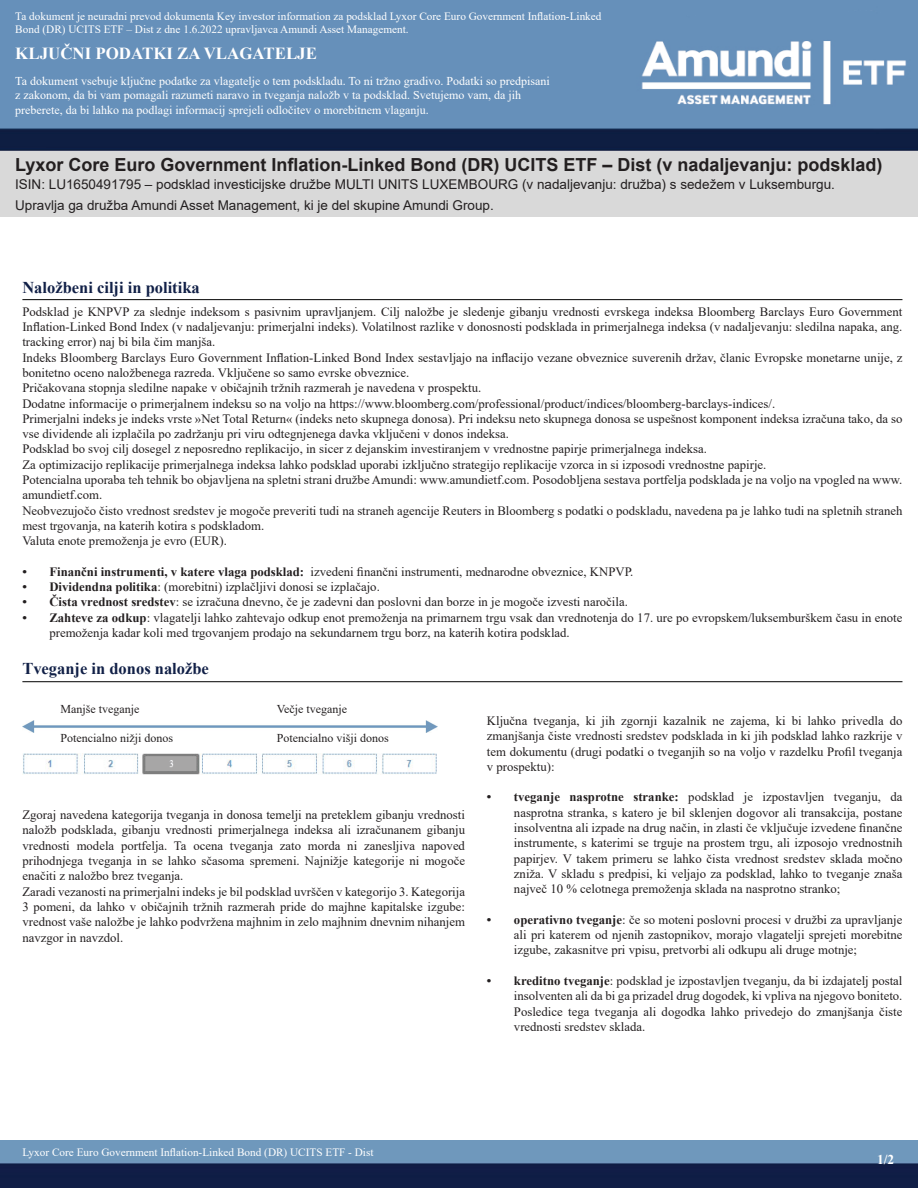
<style>
.page{position:relative;width:918px;height:1188px;background:#fff}
.page>*{position:absolute;margin:0;border:0;box-sizing:border-box;transform-origin:0 0}
.t1{font:700 18px "Arial";color:#231f20}
.t2{font:700 16.95px "Times New Roman";color:#fff}
.t3{font:700 16.5px "Times New Roman";color:#112047}
.t4{font:13.5px "Arial";color:#231f20}
.t5{font:700 13.5px "Times New Roman";color:#fff}
.t6{font:12.75px/15.3px "Times New Roman";color:#231f20;text-align:justify}
.t7{font:12px/14.4px "Times New Roman";color:#fff}
.t8{font:12px "Times New Roman";color:#231f20}
.t9{font:11.25px/13.5px "Times New Roman";color:#fff}
.s1{font-weight:700}
</style>
<div class="page">
<img style="left:0;top:0;width:918px;height:152px">
<div style="left:1px;top:152px;width:917px;height:22px;background:#d9d9d9"></div>
<div style="left:1px;top:174px;width:917px;height:16px;background:#d9d9d9"></div>
<div style="left:1px;top:190px;width:917px;height:28px;background:#d9d9d9"></div>
<img style="left:0;top:1140px;width:918px;height:48px">
<hr style="left:22px;top:299px;width:880px;height:1px;background:#000">
<hr style="left:22px;top:681px;width:880px;height:1px;background:#000">
<img style="left:22px;top:721px;width:416px;height:12px">
<img style="left:23px;top:754px;width:414px;height:20px">
<p class="t9" style="left:15px;top:9px;width:588px">Ta dokument je neuradni prevod dokumenta Key investor information za podsklad Lyxor Core Euro Government Inflation-Linked<br>Bond (DR) UCITS ETF – Dist z dne 1.6.2022 upravljavca Amundi Asset Management.</p>
<p class="t2" style="left:15px;top:41px;width:303px">KLJUČNI PODATKI ZA VLAGATELJE</p>
<p class="t7" style="left:15px;top:73px;width:536px">Ta dokument vsebuje ključne podatke za vlagatelje o tem podskladu. To ni tržno gradivo. Podatki so predpisani z zakonom, da bi vam pomagali razumeti naravo in tveganja naložb v ta podsklad. Svetujemo vam, da jih preberete, da bi lahko na podlagi informacij sprejeli odločitev o morebitnem vlaganju.</p>
<p class="t1" style="left:15px;top:152px;width:869px">Lyxor Core Euro Government Inflation-Linked Bond (DR) UCITS ETF – Dist (v nadaljevanju: podsklad)</p>
<p class="t4" style="left:15px;top:175px;width:821px">ISIN: LU1650491795 – podsklad investicijske družbe MULTI UNITS LUXEMBOURG (v nadaljevanju: družba) s sedežem v Luksemburgu.</p>
<p class="t4" style="left:15px;top:196px;width:480px">Upravlja ga družba Amundi Asset Management, ki je del skupine Amundi Group.</p>
<p class="t3" style="left:22px;top:276px;width:179px">Naložbeni cilji in politika</p>
<p class="t6" style="left:22px;top:303px;width:882px">Podsklad je KNPVP za slednje indeksom s pasivnim upravljanjem. Cilj naložbe je sledenje gibanju vrednosti evrskega indeksa Bloomberg Barclays Euro Government Inflation-Linked Bond Index (v nadaljevanju: primerjalni indeks). Volatilnost razlike v donosnosti podsklada in primerjalnega indeksa (v nadaljevanju: sledilna napaka, ang. tracking error) naj bi bila čim manjša.</p>
<p class="t6" style="left:22px;top:349px;width:882px">Indeks Bloomberg Barclays Euro Government Inflation-Linked Bond Index sestavljajo na inflacijo vezane obveznice suverenih držav, članic Evropske monetarne unije, z bonitetno oceno naložbenega razreda. Vključene so samo evrske obveznice.</p>
<p class="t6" style="left:22px;top:380px;width:460px">Pričakovana stopnja sledilne napake v običajnih tržnih razmerah je navedena v prospektu.</p>
<p class="t6" style="left:22px;top:395px;width:754px">Dodatne informacije o primerjalnem indeksu so na voljo na https://www.bloomberg.com/professional/product/indices/bloomberg-barclays-indices/.</p>
<p class="t6" style="left:22px;top:411px;width:882px">Primerjalni indeks je indeks vrste »Net Total Return« (indeks neto skupnega donosa). Pri indeksu neto skupnega donosa se uspešnost komponent indeksa izračuna tako, da so vse dividende ali izplačila po zadržanju pri viru odtegnjenega davka vključeni v donos indeksa.</p>
<p class="t6" style="left:22px;top:441px;width:686px">Podsklad bo svoj cilj dosegel z neposredno replikacijo, in sicer z dejanskim investiranjem v vrednostne papirje primerjalnega indeksa.</p>
<p class="t6" style="left:22px;top:456px;width:745px">Za optimizacijo replikacije primerjalnega indeksa lahko podsklad uporabi izključno strategijo replikacije vzorca in si izposodi vrednostne papirje.</p>
<p class="t6" style="left:22px;top:472px;width:882px">Potencialna uporaba teh tehnik bo objavljena na spletni strani družbe Amundi: www.amundietf.com. Posodobljena sestava portfelja podsklada je na voljo na vpogled na www. amundietf.com.</p>
<p class="t6" style="left:22px;top:502px;width:882px">Neobvezujočo čisto vrednost sredstev je mogoče preveriti tudi na straneh agencije Reuters in Bloomberg s podatki o podskladu, navedena pa je lahko tudi na spletnih straneh mest trgovanja, na katerih kotira s podskladom.</p>
<p class="t6" style="left:22px;top:533px;width:206px">Valuta enote premoženja je evro (EUR).</p>
<p class="t6" style="left:22px;top:564px;width:613px"><span class="s1">• Finančni instrumenti, v katere vlaga podsklad:</span> izvedeni finančni instrumenti, mednarodne obveznice, KNPVP.</p>
<p class="t6" style="left:22px;top:579px;width:359px"><span class="s1">• Dividendna politika</span>: (morebitni) izplačljivi donosi se izplačajo.</p>
<p class="t6" style="left:22px;top:594px;width:607px"><span class="s1">• Čista vrednost sredstev</span>: se izračuna dnevno, če je zadevni dan poslovni dan borze in je mogoče izvesti naročila.</p>
<p class="t6" style="left:49px;top:609px;width:855px;text-indent:-27px"><span class="s1">• Zahteve za odkup</span>: vlagatelji lahko zahtevajo odkup enot premoženja na primarnem trgu vsak dan vrednotenja do 17. ure po evropskem/luksemburškem času in enote premoženja kadar koli med trgovanjem prodajo na sekundarnem trgu borz, na katerih kotira podsklad.</p>
<p class="t3" style="left:22px;top:657px;width:188px">Tveganje in donos naložbe</p>
<p class="t8" style="left:60px;top:701px;width:80px">Manjše tveganje</p>
<p class="t8" style="left:60px;top:730px;width:114px">Potencialno nižji donos</p>
<p class="t8" style="left:277px;top:701px;width:72px">Večje tveganje</p>
<p class="t8" style="left:277px;top:730px;width:114px">Potencialno višji donos</p>
<p class="t6" style="left:22px;top:807px;width:444px">Zgoraj navedena kategorija tveganja in donosa temelji na preteklem gibanju vrednosti naložb podsklada, gibanju vrednosti primerjalnega indeksa ali izračunanem gibanju vrednosti modela portfelja. Ta ocena tveganja zato morda ni zanesljiva napoved prihodnjega tveganja in se lahko sčasoma spremeni. Najnižje kategorije ni mogoče enačiti z naložbo brez tveganja.</p>
<p class="t6" style="left:22px;top:883px;width:444px">Zaradi vezanosti na primerjalni indeks je bil podsklad uvrščen v kategorijo 3. Kategorija 3 pomeni, da lahko v običajnih tržnih razmerah pride do majhne kapitalske izgube: vrednost vaše naložbe je lahko podvržena majhnim in zelo majhnim dnevnim nihanjem navzgor in navzdol.</p>
<p class="t6" style="left:487px;top:713px;width:417px">Ključna tveganja, ki jih zgornji kazalnik ne zajema, ki bi lahko privedla do zmanjšanja čiste vrednosti sredstev podsklada in ki jih podsklad lahko razkrije v tem dokumentu (drugi podatki o tveganjih so na voljo v razdelku Profil tveganja v prospektu):</p>
<p class="t6" style="left:514px;top:789px;width:390px;text-indent:-27px"><span class="s1">• tveganje nasprotne stranke:</span> podsklad je izpostavljen tveganju, da nasprotna stranka, s katero je bil sklenjen dogovor ali transakcija, postane insolventna ali izpade na drug način, in zlasti če vključuje izvedene finančne instrumente, s katerimi se trguje na prostem trgu, ali izposojo vrednostnih papirjev. V takem primeru se lahko čista vrednost sredstev sklada močno zniža. V skladu s predpisi, ki veljajo za podsklad, lahko to tveganje znaša največ 10 % celotnega premoženja sklada na nasprotno stranko;</p>
<p class="t6" style="left:514px;top:911px;width:390px;text-indent:-27px"><span class="s1">• operativno tveganje</span>: če so moteni poslovni procesi v družbi za upravljanje ali pri katerem od njenih zastopnikov, morajo vlagatelji sprejeti morebitne izgube, zakasnitve pri vpisu, pretvorbi ali odkupu ali druge motnje;</p>
<p class="t6" style="left:514px;top:973px;width:390px;text-indent:-27px"><span class="s1">• kreditno tveganje</span>: podsklad je izpostavljen tveganju, da bi izdajatelj postal insolventen ali da bi ga prizadel drug dogodek, ki vpliva na njegovo boniteto.<br>Posledice tega tveganja ali dogodka lahko privedejo do zmanjšanja čiste vrednosti sredstev sklada.</p>
<p class="t9" style="left:22px;top:1145px;width:353px">Lyxor Core Euro Government Inflation-Linked Bond (DR) UCITS ETF - Dist</p>
<p class="t5" style="left:877px;top:1149px;width:19px">1/2</p>
</div>
